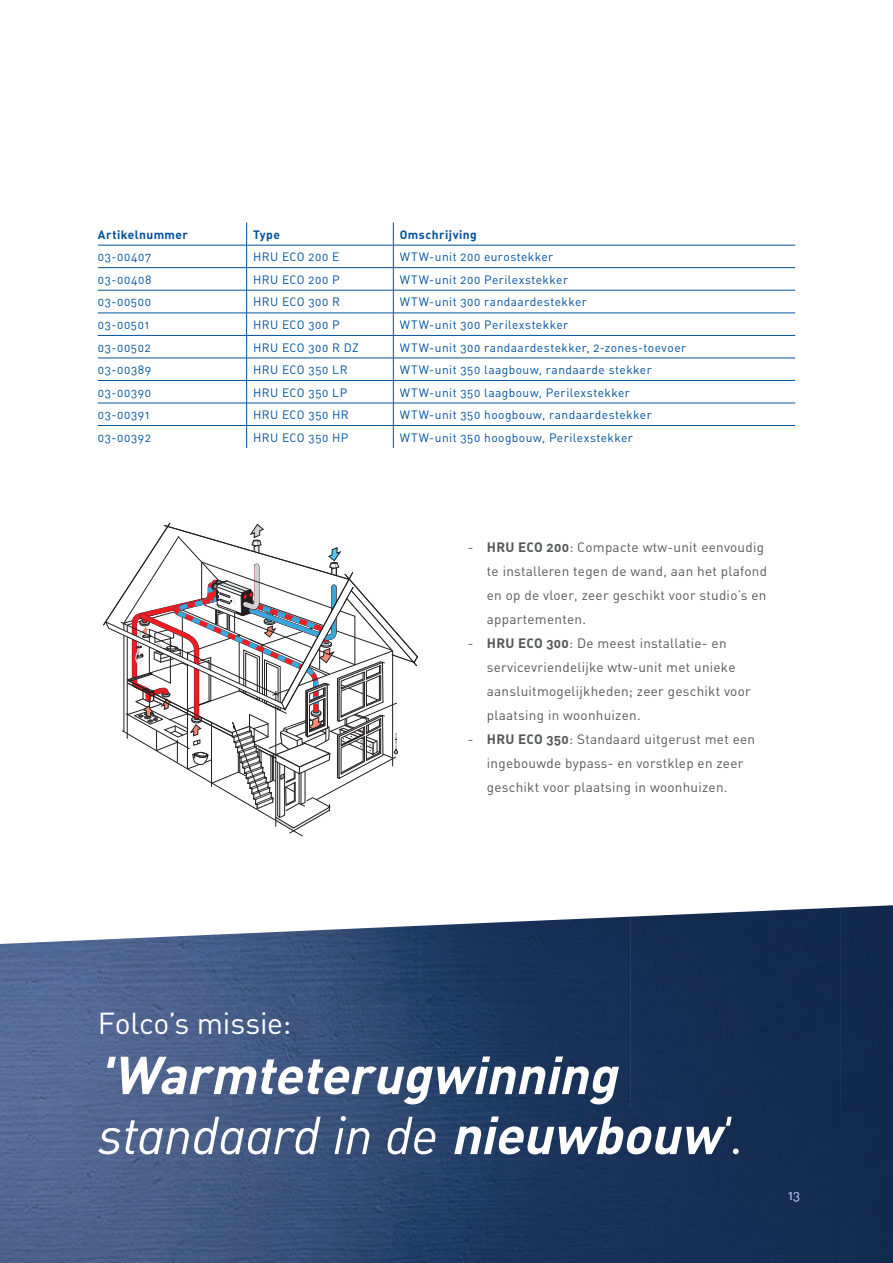
<style>
.page{position:relative;width:893px;height:1263px;background:#fff}
.page>*{position:absolute;margin:0;border:0;box-sizing:border-box;transform-origin:0 0}
.t1{font:52.5px "DIN Regular Italic Alt";letter-spacing:-.015em;color:#fff}
.t2{font:italic 700 52.5px "DIN";color:#fff}
.t3{font:30px "DIN Regular Alternate";letter-spacing:-.01em;color:#fff}
.t4{font:13.5px/24px "DIN Regular Alternate";letter-spacing:.02em;color:#57585a}
.t5{font:13.5px "DIN Regular Alternate";color:#9baad3}
.t6{font:12px "DIN Regular Alternate";letter-spacing:.04em;color:#01519b}
.t7{font:12px "DIN Bold Alternate";letter-spacing:.04em;color:#01519b}
.s1{font-family:"DIN Bold Alternate"}
.s2{font-family:"DIN";font-weight:700;font-style:italic}
</style>
<div class="page">
<img style="left:0;top:935px;width:210px;height:174px">
<img style="left:210px;top:926px;width:210px;height:183px">
<img style="left:420px;top:917px;width:210px;height:192px">
<img style="left:630px;top:907px;width:210px;height:202px">
<div style="left:840px;top:905px;width:53px;height:358px;background:#122a4d"></div>
<img style="left:0;top:1109px;width:841px;height:154px">
<hr style="left:98px;top:245px;width:149px;height:1px;background:#01519b">
<hr style="left:247px;top:245px;width:146px;height:1px;background:#01519b">
<hr style="left:393px;top:245px;width:402px;height:1px;background:#01519b">
<hr style="left:98px;top:267px;width:149px;height:1px;background:#01519b">
<hr style="left:247px;top:267px;width:146px;height:1px;background:#01519b">
<hr style="left:393px;top:267px;width:402px;height:1px;background:#01519b">
<hr style="left:98px;top:290px;width:149px;height:1px;background:#01519b">
<hr style="left:247px;top:290px;width:146px;height:1px;background:#01519b">
<hr style="left:393px;top:290px;width:402px;height:1px;background:#01519b">
<hr style="left:98px;top:313px;width:149px;height:1px;background:#01519b">
<hr style="left:247px;top:313px;width:146px;height:1px;background:#01519b">
<hr style="left:393px;top:313px;width:402px;height:1px;background:#01519b">
<hr style="left:98px;top:335px;width:149px;height:1px;background:#01519b">
<hr style="left:247px;top:335px;width:146px;height:1px;background:#01519b">
<hr style="left:393px;top:335px;width:402px;height:1px;background:#01519b">
<hr style="left:98px;top:358px;width:149px;height:1px;background:#01519b">
<hr style="left:247px;top:358px;width:146px;height:1px;background:#01519b">
<hr style="left:393px;top:358px;width:402px;height:1px;background:#01519b">
<hr style="left:98px;top:380px;width:149px;height:1px;background:#01519b">
<hr style="left:247px;top:380px;width:146px;height:1px;background:#01519b">
<hr style="left:393px;top:380px;width:402px;height:1px;background:#01519b">
<hr style="left:98px;top:403px;width:149px;height:1px;background:#01519b">
<hr style="left:247px;top:403px;width:146px;height:1px;background:#01519b">
<hr style="left:393px;top:403px;width:402px;height:1px;background:#01519b">
<hr style="left:98px;top:425px;width:149px;height:1px;background:#01519b">
<hr style="left:247px;top:425px;width:146px;height:1px;background:#01519b">
<svg style="left:246px;top:222px;width:1px;height:226px"></svg>
<hr style="left:393px;top:425px;width:402px;height:1px;background:#01519b">
<svg style="left:393px;top:222px;width:1px;height:226px"></svg>
<svg style="left:103px;top:523px;width:315px;height:314px"></svg>
<p class="t7" style="left:98px;top:227px;width:92px">Artikelnummer</p>
<p class="t7" style="left:253px;top:227px;width:29px">Type</p>
<p class="t7" style="left:400px;top:227px;width:79px">Omschrijving</p>
<p class="t6" style="left:98px;top:249px;width:55px">03-00407</p>
<p class="t6" style="left:253px;top:249px;width:88px">HRU ECO 200 E</p>
<p class="t6" style="left:400px;top:249px;width:155px">WTW-unit 200 eurostekker</p>
<p class="t6" style="left:98px;top:272px;width:55px">03-00408</p>
<p class="t6" style="left:253px;top:272px;width:88px">HRU ECO 200 P</p>
<p class="t6" style="left:400px;top:272px;width:170px">WTW-unit 200 Perilexstekker</p>
<p class="t6" style="left:98px;top:294px;width:55px">03-00500</p>
<p class="t6" style="left:253px;top:294px;width:89px">HRU ECO 300 R</p>
<p class="t6" style="left:400px;top:294px;width:189px">WTW-unit 300 randaardestekker</p>
<p class="t6" style="left:98px;top:317px;width:53px">03-00501</p>
<p class="t6" style="left:253px;top:317px;width:88px">HRU ECO 300 P</p>
<p class="t6" style="left:400px;top:317px;width:170px">WTW-unit 300 Perilexstekker</p>
<p class="t6" style="left:98px;top:340px;width:55px">03-00502</p>
<p class="t6" style="left:253px;top:340px;width:107px">HRU ECO 300 R DZ</p>
<p class="t6" style="left:400px;top:340px;width:288px">WTW-unit 300 randaardestekker, 2-zones-toevoer</p>
<p class="t6" style="left:98px;top:362px;width:55px">03-00389</p>
<p class="t6" style="left:253px;top:362px;width:96px">HRU ECO 350 LR</p>
<p class="t6" style="left:400px;top:362px;width:254px">WTW-unit 350 laagbouw, randaarde stekker</p>
<p class="t6" style="left:98px;top:385px;width:55px">03-00390</p>
<p class="t6" style="left:253px;top:385px;width:96px">HRU ECO 350 LP</p>
<p class="t6" style="left:400px;top:385px;width:232px">WTW-unit 350 laagbouw, Perilexstekker</p>
<p class="t6" style="left:98px;top:407px;width:53px">03-00391</p>
<p class="t6" style="left:253px;top:407px;width:97px">HRU ECO 350 HR</p>
<p class="t6" style="left:400px;top:407px;width:253px">WTW-unit 350 hoogbouw, randaardestekker</p>
<p class="t6" style="left:98px;top:430px;width:55px">03-00392</p>
<p class="t6" style="left:253px;top:430px;width:97px">HRU ECO 350 HP</p>
<p class="t6" style="left:400px;top:430px;width:235px">WTW-unit 350 hoogbouw, Perilexstekker</p>
<p class="t4" style="left:487px;top:535px;width:282px;text-indent:-19px">- <span class="s1">HRU ECO 200</span>: Compacte wtw-unit eenvoudig te installeren tegen de wand, aan het plafond en op de vloer, zeer geschikt voor studio’s en appartementen.</p>
<p class="t4" style="left:487px;top:631px;width:265px;text-indent:-19px">- <span class="s1">HRU ECO 300</span>: De meest installatie- en servicevriendelijke wtw-unit met unieke aansluitmogelijkheden; zeer geschikt voor plaatsing in woonhuizen.</p>
<p class="t4" style="left:487px;top:727px;width:270px;text-indent:-19px">- <span class="s1">HRU ECO 350</span>: Standaard uitgerust met een ingebouwde bypass- en vorstklep en zeer geschikt voor plaatsing in woonhuizen.</p>
<h2 class="t3" style="left:98px;top:1004px;width:195px">Folco’s missie:</h2>
<h1 class="t2" style="left:98px;top:1041px;width:534px">'Warmteterugwinning</h1>
<h1 class="t1" style="left:98px;top:1102px;width:648px">standaard in de <span class="s2">nieuwbouw</span>'.</h1>
<p class="t5" style="left:788px;top:1187px;width:13px">13</p>
</div>
